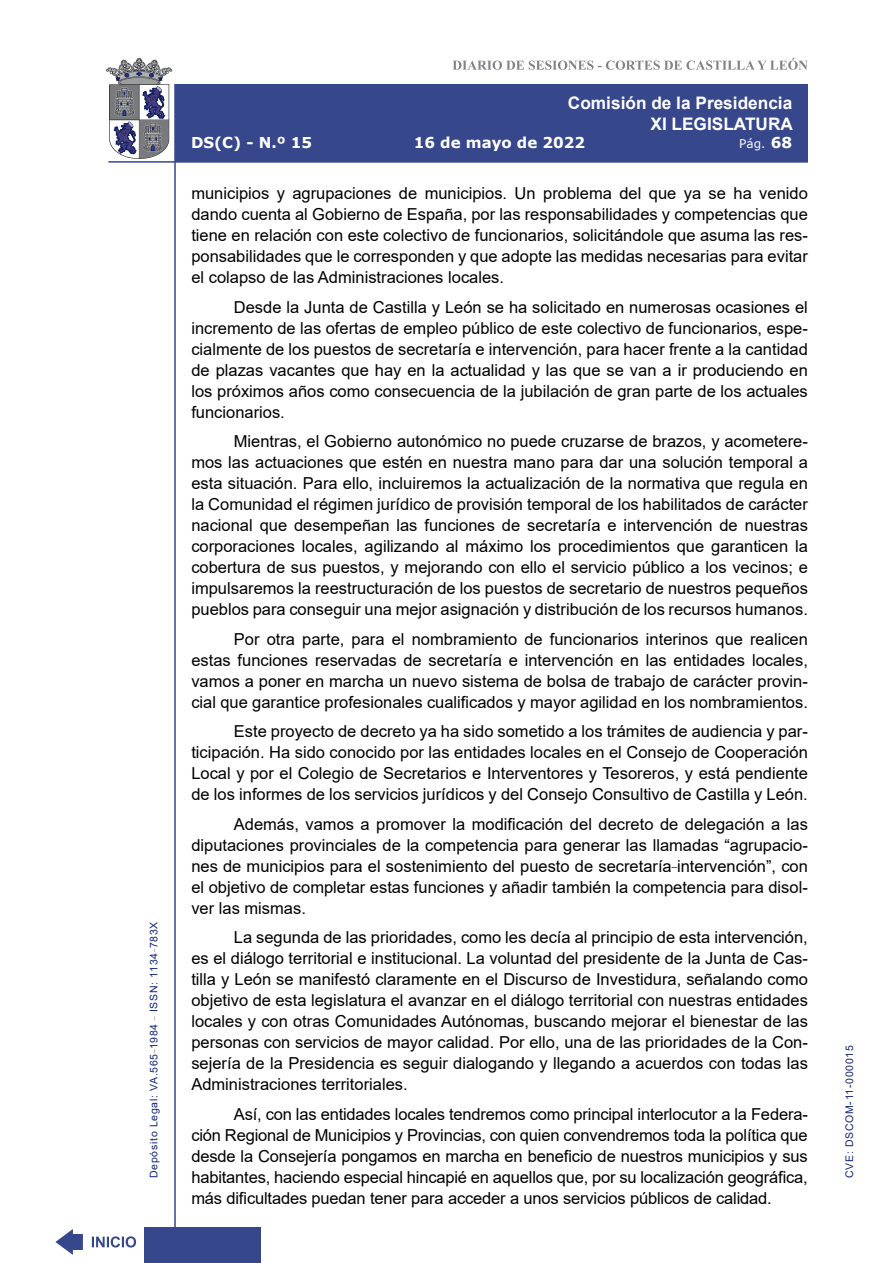
<style>
.page{position:relative;width:893px;height:1263px;background:#fff}
.page>*{position:absolute;margin:0;border:0;box-sizing:border-box;transform-origin:0 0}
.t1{font:700 17.25px/20.7px "Arial";color:#fff;text-align:right}
.t2{font:16.5px/21px "Arial";color:#000;text-align:justify}
.t3{font:700 15px "Verdana";color:#fff}
.t4{font:12px "Verdana";color:#fff}
.t5{font:10.5px "Arial";letter-spacing:.065em;color:#122678}
.s1{font-weight:700;font-size:15px}
</style>
<div class="page">
<svg style="left:452px;top:58px;width:356px;height:12px"></svg>
<hr style="left:174px;top:84px;width:2px;height:1179px;background:#36478c">
<div style="left:144px;top:1227px;width:117px;height:36px;background:#36478c"></div>
<div style="left:175px;top:84px;width:633px;height:78px;background:#36478c"></div>
<hr style="left:108px;top:161px;width:700px;height:2px;background:#36478c">
<svg style="left:92px;top:1236px;width:44px;height:11px"></svg>
<svg style="left:55px;top:1229px;width:28px;height:26px"></svg>
<svg style="left:106px;top:58px;width:66px;height:101px"></svg>
<p class="t5" style="left:146px;top:1178px;width:258px;rotate:-90deg">Depósito Legal: VA.565<sup>_</sup>1984 <sup>_</sup> ISSN: 1134<sup>_</sup>783X</p>
<p class="t1" style="left:568px;top:93px;width:226px">Comisión de la Presidencia<br>XI LEGISLATURA</p>
<p class="t3" style="left:191px;top:132px;width:123px">DS(C) - N.º 15</p>
<p class="t3" style="left:414px;top:132px;width:173px">16 de mayo de 2022</p>
<p class="t4" style="left:739px;top:135px;width:54px">Pág. <span class="s1">68</span></p>
<p class="t2" style="left:191px;top:183px;width:618px">municipios y agrupaciones de municipios. Un problema del que ya se ha venido dando cuenta al Gobierno de España, por las responsabilidades y competencias que tiene en relación con este colectivo de funcionarios, solicitándole que asuma las res&shy;ponsabilidades que le corresponden y que adopte las medidas necesarias para evitar el colapso de las Administraciones locales.</p>
<p class="t2" style="left:191px;top:296px;width:618px;text-indent:43px">Desde la Junta de Castilla y León se ha solicitado en numerosas ocasiones el incremento de las ofertas de empleo público de este colectivo de funcionarios, espe&shy;cialmente de los puestos de secretaría e intervención, para hacer frente a la cantidad de plazas vacantes que hay en la actualidad y las que se van a ir produciendo en los próximos años como consecuencia de la jubilación de gran parte de los actuales funcionarios.</p>
<p class="t2" style="left:191px;top:431px;width:618px;text-indent:43px">Mientras, el Gobierno autonómico no puede cruzarse de brazos, y acometere&shy;mos las actuaciones que estén en nuestra mano para dar una solución temporal a esta situación. Para ello, incluiremos la actualización de la normativa que regula en la Comunidad el régimen jurídico de provisión temporal de los habilitados de carácter nacional que desempeñan las funciones de secretaría e intervención de nuestras corporaciones locales, agilizando al máximo los procedimientos que garanticen la cobertura de sus puestos, y mejorando con ello el servicio público a los vecinos; e impulsaremos la reestructuración de los puestos de secretario de nuestros pequeños pueblos para conseguir una mejor asignación y distribución de los recursos humanos.</p>
<p class="t2" style="left:191px;top:628px;width:618px;text-indent:43px">Por otra parte, para el nombramiento de funcionarios interinos que realicen estas funciones reservadas de secretaría e intervención en las entidades locales, vamos a poner en marcha un nuevo sistema de bolsa de trabajo de carácter provin&shy;cial que garantice profesionales cualificados y mayor agilidad en los nombramientos.</p>
<p class="t2" style="left:191px;top:721px;width:618px;text-indent:43px">Este proyecto de decreto ya ha sido sometido a los trámites de audiencia y par&shy;ticipación. Ha sido conocido por las entidades locales en el Consejo de Cooperación Local y por el Colegio de Secretarios e Interventores y Tesoreros, y está pendiente de los informes de los servicios jurídicos y del Consejo Consultivo de Castilla y León.</p>
<p class="t2" style="left:191px;top:813px;width:618px;text-indent:43px">Además, vamos a promover la modificación del decreto de delegación a las diputaciones provinciales de la competencia para generar las llamadas “agrupacio&shy;nes de municipios para el sostenimiento del puesto de secretaría<sup>_</sup>intervención”, con el objetivo de completar estas funciones y añadir también la competencia para disol&shy;ver las mismas.</p>
<p class="t2" style="left:191px;top:927px;width:618px;text-indent:43px">La segunda de las prioridades, como les decía al principio de esta intervención, es el diálogo territorial e institucional. La voluntad del presidente de la Junta de Cas&shy;tilla y León se manifestó claramente en el Discurso de Investidura, señalando como objetivo de esta legislatura el avanzar en el diálogo territorial con nuestras entidades locales y con otras Comunidades Autónomas, buscando mejorar el bienestar de las personas con servicios de mayor calidad. Por ello, una de las prioridades de la Con&shy;sejería de la Presidencia es seguir dialogando y llegando a acuerdos con todas las Administraciones territoriales.</p>
<p class="t2" style="left:191px;top:1103px;width:618px;text-indent:43px">Así, con las entidades locales tendremos como principal interlocutor a la Federa&shy;ción Regional de Municipios y Provincias, con quien convendremos toda la política que desde la Consejería pongamos en marcha en beneficio de nuestros municipios y sus habitantes, haciendo especial hincapié en aquellos que, por su localización geográfica, más dificultades puedan tener para acceder a unos servicios públicos de calidad.</p>
<p class="t5" style="left:842px;top:1178px;width:134px;rotate:-90deg">CVE: DSCOM-11-000015</p>
</div>
